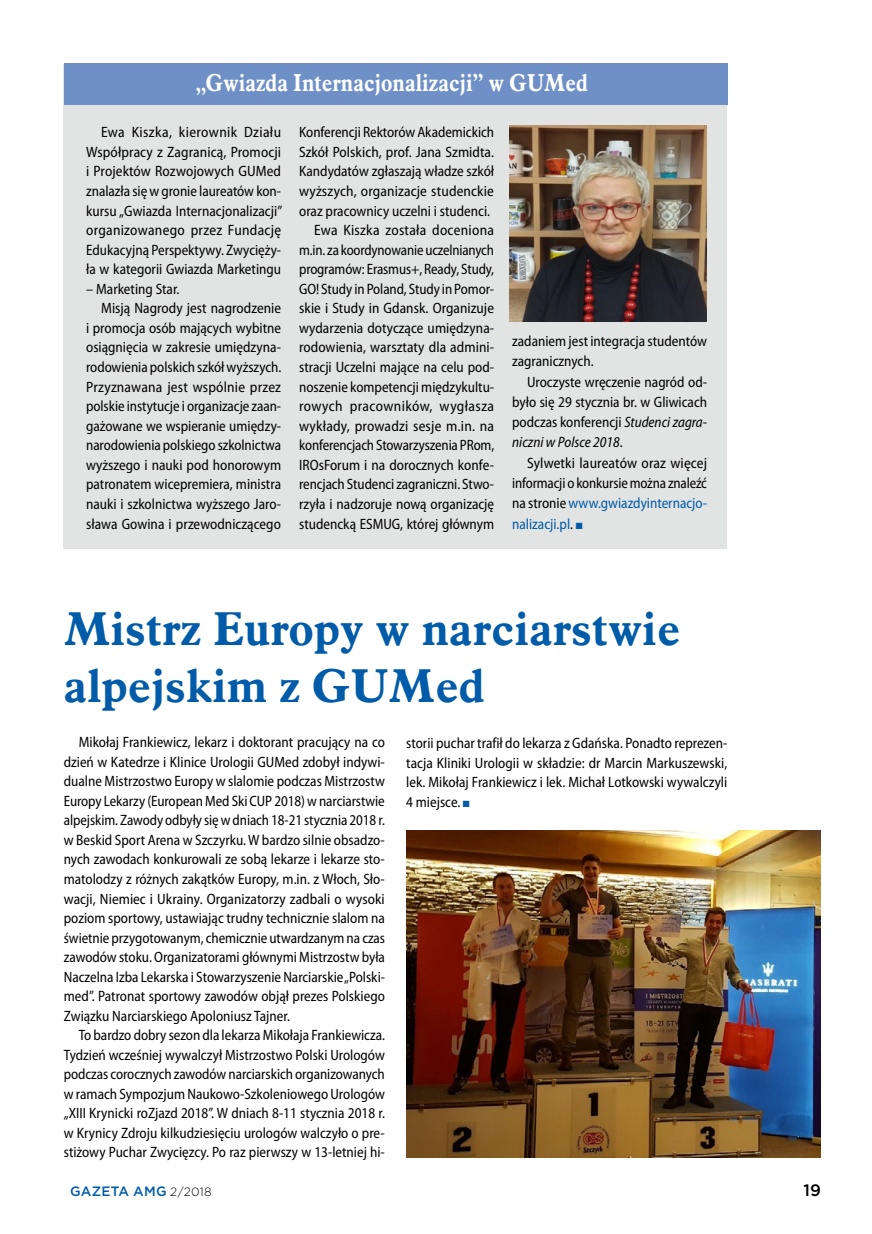
<style>
.page{position:relative;width:872px;height:1234px;background:#fff}
.page>*{position:absolute;margin:0;border:0;box-sizing:border-box;transform-origin:0 0}
.t1{font:700 46.5px/57px "Aldine 721 EU";letter-spacing:.005em;color:#005ba8}
.t2{font:700 24px "Aldine 721 EU";letter-spacing:.005em;color:#fff;scale:.88 1}
.t3{font:500 16.5px "Gotham";color:#000}
.t4{font:semi-condensed 15px/19.5px "Myriad Pro";color:#000;text-align:justify;scale:.96 1}
.t5{font:semi-condensed 15px/19.5px "Myriad Pro";color:#000;text-align:right;scale:.95 1}
.t6{font:semi-condensed 15px/19.5px "Myriad Pro";color:#000;text-align:justify}
.t7{font:500 13.5px "Gotham";letter-spacing:.015em;color:#005ba8}
.s1{font-style:italic}
.s2{color:#005ba8}
.s3{font-weight:300;font-size:12px;color:#000}
</style>
<div class="page">
<div style="left:64px;top:64px;width:663px;height:484px;background:#e2e3e3"></div>
<div style="left:64px;top:64px;width:663px;height:41px;background:#6f90c7"></div>
<img style="left:406px;top:830px;width:415px;height:327px">
<img style="left:509px;top:125px;width:197px;height:196px">
<h2 class="t2" style="left:196px;top:67px;width:447px">„Gwiazda Internacjonalizacji” w GUMed</h2>
<p class="t6" style="left:86px;top:122px;width:198px;text-indent:15px">Ewa Kiszka, kierownik Działu Współpracy z Zagranicą, Promocji i Projektów Rozwojowych GUMed znalazła się w gronie laureatów kon&shy;kursu „Gwiazda Internacjonalizacji” organizowanego przez Fundację Edukacyjną Perspektywy. Zwycięży&shy;ła w kategorii Gwiazda Marketingu</p>
<p class="t4" style="left:86px;top:279px;width:99px">– Marketing Star.</p>
<p class="t6" style="left:101px;top:298px;width:182px">Misją Nagrody jest nagrodzenie</p>
<p class="t4" style="left:86px;top:318px;width:205px">i promocja osób mających wybitne</p>
<p class="t4" style="left:86px;top:337px;width:205px">osiągnięcia w zakresie umiędzyna-</p>
<p class="t5" style="left:86px;top:357px;width:207px">rodowienia polskich szkół wyższych.</p>
<p class="t6" style="left:86px;top:376px;width:196px">Przyznawana jest wspólnie przez</p>
<p class="t5" style="left:86px;top:396px;width:207px">polskie instytucje i organizacje zaan-</p>
<p class="t4" style="left:86px;top:415px;width:205px">gażowane we wspieranie umiędzy-</p>
<p class="t5" style="left:86px;top:435px;width:207px">narodowienia polskiego szkolnictwa</p>
<p class="t4" style="left:86px;top:454px;width:205px">wyższego i nauki pod honorowym</p>
<p class="t4" style="left:86px;top:474px;width:205px">patronatem wicepremiera, ministra</p>
<p class="t4" style="left:86px;top:494px;width:205px">nauki i szkolnictwa wyższego Jaro-</p>
<p class="t6" style="left:86px;top:513px;width:196px">sława Gowina i przewodniczącego</p>
<p class="t5" style="left:299px;top:122px;width:207px">Konferencji Rektorów Akademickich Szkół Polskich, prof. Jana Szmidta.<br>Kandydatów zgłaszają władze szkół wyższych, organizacje studenckie oraz pracownicy uczelni i studenci.<br>Ewa Kiszka została doceniona m.in. za koordynowanie uczelnianych programów: Erasmus+, Ready, Study, GO! Study in Poland, Study in Pomor&shy;skie i Study in Gdansk. Organizuje wydarzenia dotyczące umiędzyna&shy;rodowienia, warsztaty dla admini&shy;stracji Uczelni mające na celu pod&shy;noszenie kompetencji międzykultu&shy;rowych pracowników, wygłasza wykłady, prowadzi sesje m.in. na konferencjach Stowarzyszenia PRom, IROsForum i na dorocznych konfe&shy;rencjach Studenci zagraniczni. Stwo&shy;rzyła i nadzoruje nową organizację studencką ESMUG, której głównym</p>
<p class="t4" style="left:512px;top:330px;width:205px;line-height:20.2px">zadaniem jest integracja studentów zagranicznych.</p>
<p class="t4" style="left:512px;top:371px;width:205px;line-height:20.2px;text-indent:15px">Uroczyste wręczenie nagród od&shy;było się 29 stycznia br. w Gliwicach podczas konferencji <span class="s1">Studenci zagra&shy;niczni w Polsce 2018</span>.</p>
<p class="t6" style="left:512px;top:452px;width:196px;line-height:20.2px;text-indent:15px">Sylwetki laureatów oraz więcej informacji o konkursie można znaleźć na stronie <span class="s2">www.gwiazdyinternacjo&shy;nalizacji.pl</span>. <span class="s2">■</span></p>
<h1 class="t1" style="left:64px;top:600px;width:618px">Mistrz Europy w narciarstwie alpejskim z GUMed</h1>
<p class="t4" style="left:406px;top:733px;width:336px">storii puchar trafił do lekarza z Gdańska. Ponadto reprezen&shy;tacja Kliniki Urologii w składzie: dr Marcin Markuszewski, lek. Mikołaj Frankiewicz i lek. Michał Lotkowski wywalczyli 4 miejsce. <span class="s2">■</span></p>
<p class="t4" style="left:64px;top:732px;width:336px;text-indent:15px">Mikołaj Frankiewicz, lekarz i doktorant pracujący na co dzień w Katedrze i Klinice Urologii GUMed zdobył indywi&shy;dualne Mistrzostwo Europy w slalomie podczas Mistrzostw Europy Lekarzy (European Med Ski CUP 2018) w narciarstwie alpejskim. Zawody odbyły się w dniach 18-21 stycznia 2018 r. w Beskid Sport Arena w Szczyrku. W bardzo silnie obsadzo&shy;nych zawodach konkurowali ze sobą lekarze i lekarze sto&shy;matolodzy z różnych zakątków Europy, m.in. z Włoch, Sło&shy;wacji, Niemiec i Ukrainy. Organizatorzy zadbali o wysoki poziom sportowy, ustawiając trudny technicznie slalom na świetnie przygotowanym, chemicznie utwardzanym na czas zawodów stoku. Organizatorami głównymi Mistrzostw była Naczelna Izba Lekarska i Stowarzyszenie Narciarskie „Polski&shy;med”. Patronat sportowy zawodów objął prezes Polskiego Związku Narciarskiego Apoloniusz Tajner.</p>
<p class="t4" style="left:64px;top:1024px;width:336px;text-indent:15px">To bardzo dobry sezon dla lekarza Mikołaja Frankiewicza.<br>Tydzień wcześniej wywalczył Mistrzostwo Polski Urologów podczas corocznych zawodów narciarskich organizowanych w ramach Sympozjum Naukowo-Szkoleniowego Urologów „XIII Krynicki roZjazd 2018”. W dniach 8-11 stycznia 2018 r. w Krynicy Zdroju kilkudziesięciu urologów walczyło o pre&shy;stiżowy Puchar Zwycięzcy. Po raz pierwszy w 13-letniej hi-</p>
<p class="t7" style="left:70px;top:1182px;width:143px">GAZETA AMG <span class="s3">2/2018</span></p>
<p class="t3" style="left:803px;top:1179px;width:19px">19</p>
</div>
